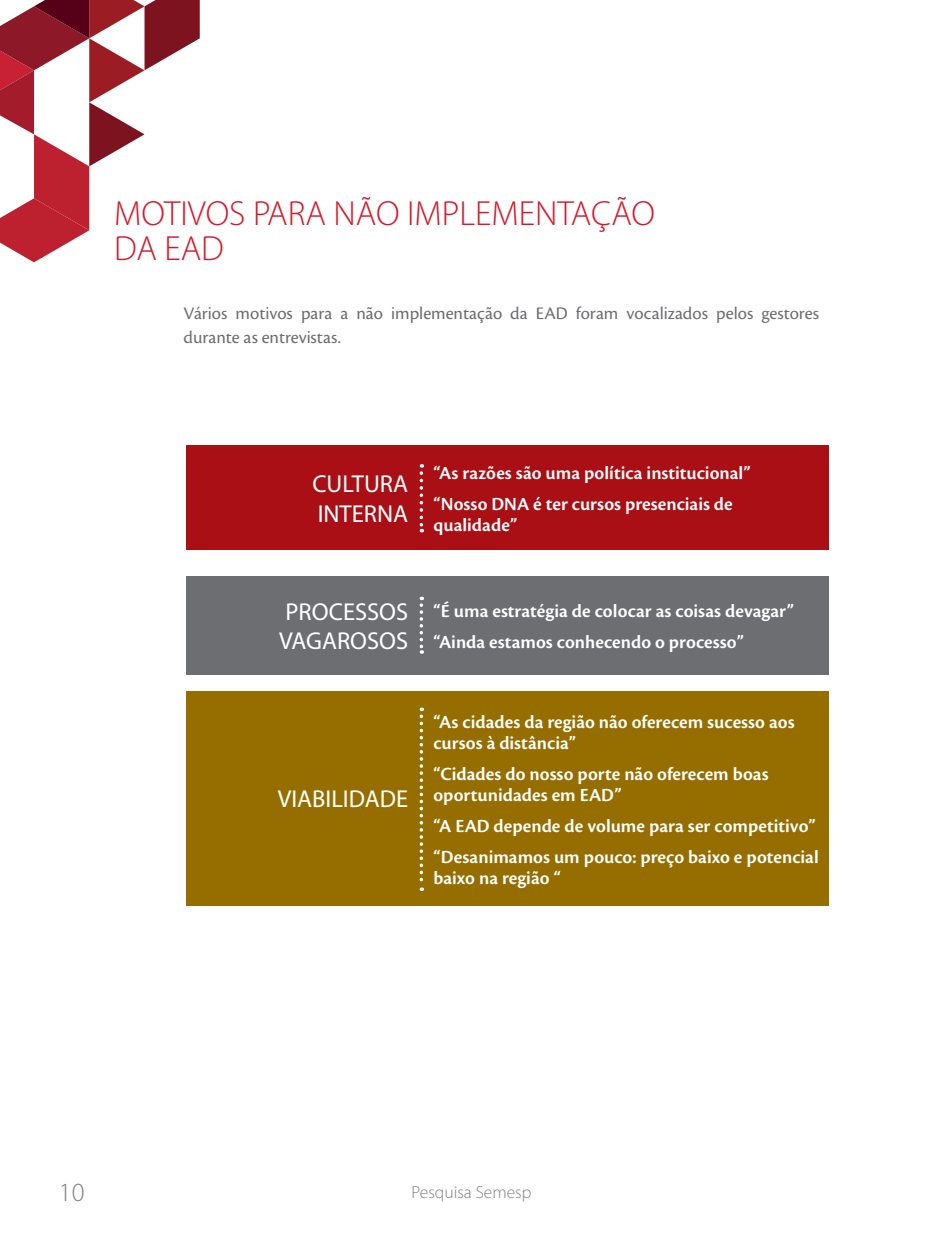
<style>
.page{position:relative;width:943px;height:1241px;background:#fff}
.page>*{position:absolute;margin:0;border:0;box-sizing:border-box;transform-origin:0 0}
.t1{font:300 35px/35px "Myriad Pro";color:#d7182a}
.t2{font:300 26.25px "Myriad Pro";color:#808285}
.t3{font:24.5px/29.4px "Myriad Pro";color:#fff}
.t4{font:600 19.25px/31px "Cronos Pro";color:#fff}
.t5{font:18.38px/23.8px "Cronos Pro";color:#6d6e71}
.t6{font:300 17.5px "Myriad Pro";color:#808285}
</style>
<div class="page">
<svg style="left:0;top:0;width:200px;height:262px"></svg>
<div style="left:186px;top:575px;width:642px;height:99px;background:#6d6e71"></div>
<svg style="left:419px;top:596px;width:4px;height:57px"></svg>
<div style="left:186px;top:691px;width:642px;height:215px;background:#966e00"></div>
<svg style="left:419px;top:707px;width:4px;height:183px"></svg>
<div style="left:186px;top:445px;width:642px;height:104px;background:#a90f14"></div>
<svg style="left:419px;top:473px;width:4px;height:59px"></svg>
<h1 class="t1" style="left:114px;top:196px;width:542px">MOTIVOS PARA NÃO IMPLEMENTAÇÃO<br>DA EAD</h1>
<p class="t5" style="left:184px;top:301px;width:637px">Vários motivos para a não implementação da EAD foram vocalizados pelos gestores durante as entrevistas.</p>
<p class="t3" style="left:312px;top:468px;width:97px">CULTURA<br>INTERNA</p>
<p class="t4" style="left:433px;top:458px;width:319px">“As razões são uma política institucional” “Nosso DNA é ter cursos presenciais de</p>
<p class="t4" style="left:433px;top:510px;width:85px">qualidade”</p>
<p class="t3" style="left:279px;top:596px;width:130px">PROCESSOS<br>VAGAROSOS</p>
<p class="t3" style="left:278px;top:783px;width:132px">VIABILIDADE</p>
<p class="t4" style="left:433px;top:596px;width:362px">“É uma estratégia de colocar as coisas devagar” “Ainda estamos conhecendo o processo”</p>
<p class="t4" style="left:433px;top:711px;width:363px;line-height:21px">“As cidades da região não oferecem sucesso aos cursos à distância”</p>
<p class="t4" style="left:433px;top:763px;width:337px;line-height:21px">“Cidades do nosso porte não oferecem boas oportunidades em EAD”</p>
<p class="t4" style="left:433px;top:810px;width:387px">“A EAD depende de volume para ser competitivo” “Desanimamos um pouco: preço baixo e potencial</p>
<p class="t4" style="left:433px;top:862px;width:129px">baixo na região “</p>
<h2 class="t2" style="left:59px;top:1177px;width:27px">10</h2>
<p class="t6" style="left:411px;top:1181px;width:121px">Pesquisa Semesp</p>
</div>
